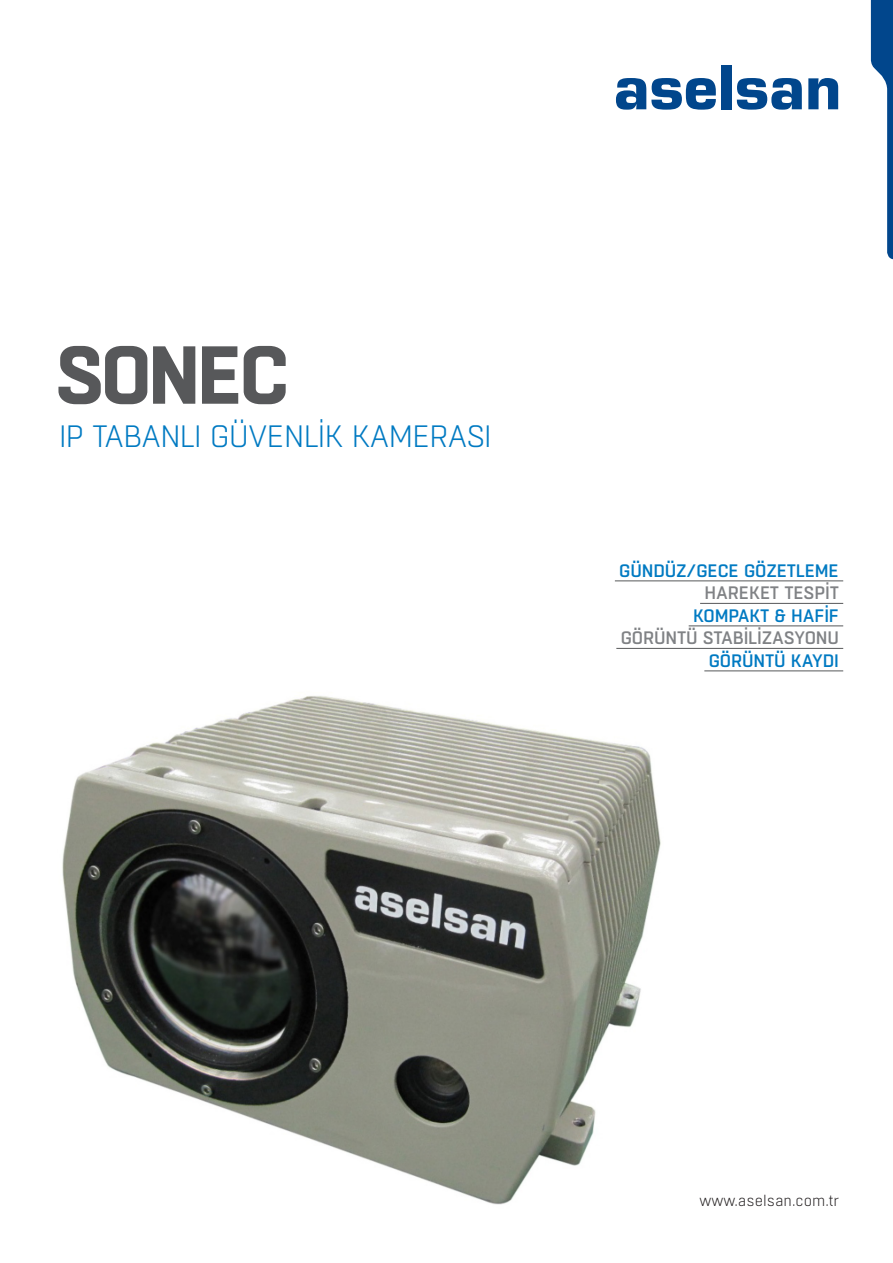
<style>
.page{position:relative;width:893px;height:1263px;background:#fff}
.page>*{position:absolute;margin:0;border:0;box-sizing:border-box;transform-origin:0 0}
.t1{font:700 81.9px "Boxed";letter-spacing:-.04em;color:#57585a}
.t2{font:300 30.9px "Boxed";letter-spacing:-.04em;color:#007ac2}
.t3{font:500 18px "Boxed";letter-spacing:-.01em;color:#007ac2}
.t4{font:500 18px "Boxed";letter-spacing:-.01em;color:#808285}
.t5{font:300 15px "Boxed";color:#231f20}
</style>
<div class="page">
<svg style="left:616px;top:78px;width:100px;height:32px"></svg>
<div style="left:721px;top:65px;width:10px;height:44px;background:#01468c"></div>
<svg style="left:737px;top:78px;width:65px;height:32px"></svg>
<svg style="left:808px;top:78px;width:30px;height:31px"></svg>
<svg style="left:871px;top:0;width:22px;height:259px"></svg>
<img style="left:62px;top:696px;width:599px;height:509px">
<hr style="left:615px;top:581px;width:228px;height:1px;background:#57585a">
<hr style="left:700px;top:603px;width:143px;height:1px;background:#57585a">
<hr style="left:689px;top:626px;width:154px;height:1px;background:#57585a">
<hr style="left:616px;top:648px;width:227px;height:1px;background:#57585a">
<hr style="left:704px;top:671px;width:139px;height:1px;background:#57585a">
<p class="t1" style="left:55px;top:320px;width:236px">SONEC</p>
<p class="t2" style="left:59px;top:417px;width:435px">IP TABANLI GÜVENLİK KAMERASI</p>
<p class="t3" style="left:619px;top:559px;width:221px">GÜNDÜZ/GECE GÖZETLEME</p>
<p class="t4" style="left:704px;top:581px;width:136px">HAREKET TESPİT</p>
<p class="t3" style="left:693px;top:604px;width:147px">KOMPAKT &amp; HAFİF</p>
<p class="t4" style="left:621px;top:626px;width:220px">GÖRÜNTÜ STABİLİZASYONU</p>
<p class="t3" style="left:709px;top:649px;width:132px">GÖRÜNTÜ KAYDI</p>
<p class="t5" style="left:700px;top:1191px;width:141px">www.aselsan.com.tr</p>
</div>
